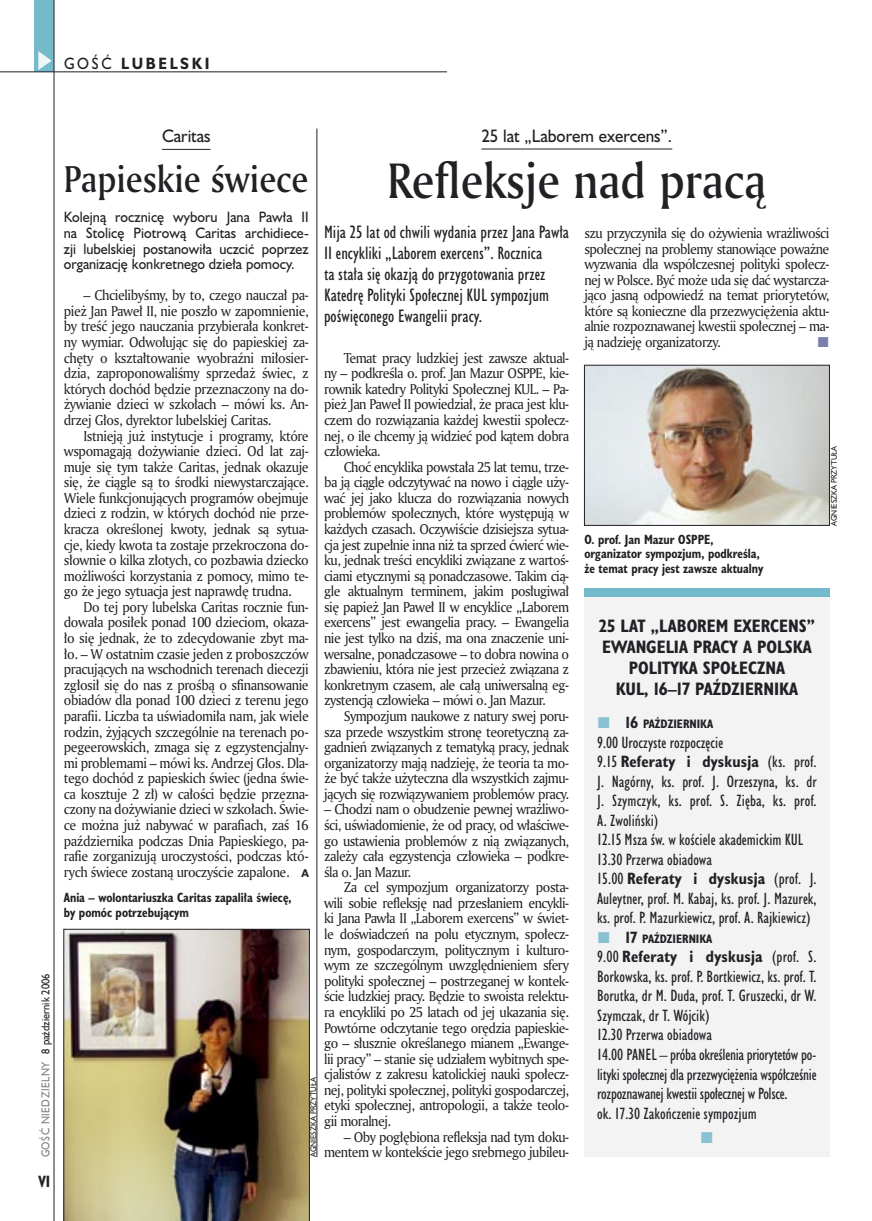
<style>
.page{position:relative;width:872px;height:1221px;background:#fff}
.page>*{position:absolute;margin:0;border:0;box-sizing:border-box;transform-origin:0 0}
._05a_tytyl_AmMd_32_pt{font:48px "Amerigo Md PL";color:#212125;scale:.9 1}
._05-9_tytyl_AmMd_24_pt{font:36px "Amerigo Md PL";color:#212125;scale:.9 1}
._06-4_lead_lokal_HuCn_11_pt{font:16.5px/21px "Humanst 521 Cn PL";color:#212125}
._04-2_tytul_ramki{font:700 16.5px/21px "Humanst 521 Cn PL";color:#212125;text-align:center}
._04-3_nadtytul_lokal{font:16.5px "Humanst 521 PL";color:#212125;scale:.94 1}
._03-2_body_do_ramki{font:15px/19.5px "Humanst 521 Cn PL";color:#212125;text-align:justify}
._15a_temat_lewo{font:700 15px "Humanst 521 PL";letter-spacing:.2em;color:#212125;scale:.9 1}
._16_pagina_lewa{font:700 15px "Humanst 521 Cn PL";color:#212125;scale:.94 1}
._01_body_tekst{font:13.8px/15.6px "Amerigo PL";letter-spacing:-.04em;color:#212125;text-align:justify;scale:.94 1}
._06-5_lead_lokal_maly_Hu_9_pt{font:13.8px/15.6px "Humanst 521 PL";color:#212125;text-align:justify;scale:.94 1}
._09_podpis_zdjecia_HuCnB{font:700 12.3px/14.4px "Humanst 521 Cn PL";color:#212125;scale:.94 1}
._03-2_body_do_ramki-2{font:700 11.25px "Humanst 521 Cn PL";color:#212125}
._18_data_lewa{font:10.5px "Humanst 521 PL";color:#212125;scale:.9 1}
._18a_data_lewa_GOSC{font:10.5px "Humanst 521 PL";letter-spacing:.05em;color:#7f7f83;scale:.9 1}
._09a_autor_zdjecia_Hu_5_pt{font:7.5px "Humanst 521 PL";color:#212125;scale:.94 1}
.s1{font-weight:400}
.s2{font-family:"Humanst 521 PL";font-weight:700;font-size:10.35px}
.s3{font-size:15px}
.s4{font-weight:700}
</style>
<div class="page">
<div style="left:35px;top:0;width:19px;height:72px;background:#75baca"></div>
<svg style="left:38px;top:51px;width:14px;height:19px"></svg>
<hr style="left:54px;top:0;width:1px;height:1220px;background:#212125">
<hr style="left:0;top:72px;width:447px;height:1px;background:#212125">
<hr style="left:162px;top:149px;width:48px;height:1px;background:#212125">
<hr style="left:481px;top:149px;width:191px;height:1px;background:#212125">
<div style="left:584px;top:596px;width:245px;height:560px;background:#f3f3f4"></div>
<div style="left:584px;top:587px;width:245px;height:9px;background:#75baca"></div>
<img style="left:586px;top:367px;width:241px;height:156px">
<div style="left:584px;top:365px;width:245px;height:160px;border:1px solid #212125"></div>
<img style="left:64px;top:929px;width:246px;height:291px">
<hr style="left:317px;top:129px;width:1px;height:1027px;background:#212125">
<p class="_15a_temat_lewo" style="left:64px;top:53px;width:163px"><span class="s1">GOŚĆ</span> LUBELSKI</p>
<p class="_18_data_lewa" style="left:38px;top:1053px;width:90px;rotate:-90deg">8 październik 2006</p>
<p class="_18a_data_lewa_GOSC" style="left:38px;top:1157px;width:108px;rotate:-90deg">GOŚĆ NIEDZIELNY</p>
<p class="_16_pagina_lewa" style="left:38px;top:1170px;width:14px">VI</p>
<p class="_04-3_nadtytul_lokal" style="left:162px;top:125px;width:53px">Caritas</p>
<p class="_05-9_tytyl_AmMd_24_pt" style="left:64px;top:154px;width:273px">Papieskie świece</p>
<p class="_04-3_nadtytul_lokal" style="left:481px;top:124px;width:205px">25 lat „Laborem exercens”.</p>
<p class="_05a_tytyl_AmMd_32_pt" style="left:387px;top:148px;width:422px">Refleksje nad pracą</p>
<p class="_06-5_lead_lokal_maly_Hu_9_pt" style="left:64px;top:209px;width:262px">Kolejną rocznicę wyboru Jana Pawła II na Stolicę Piotrową Caritas archidiece&shy;zji lubelskiej postanowiła uczcić poprzez organizację konkretnego dzieła pomocy.</p>
<p class="_01_body_tekst" style="left:64px;top:287px;width:262px;text-indent:20px">– Chcielibyśmy, by to, czego nauczał pa&shy;pież Jan Paweł II, nie poszło w zapomnienie, by treść jego nauczania przybierała konkret&shy;ny wymiar. Odwołując się do papieskiej za&shy;chęty o kształtowanie wyobraźni miłosier&shy;dzia, zaproponowaliśmy sprzedaż świec, z których dochód będzie przeznaczony na do&shy;żywianie dzieci w szkołach – mówi ks. An&shy;drzej Głos, dyrektor lubelskiej Caritas.</p>
<p class="_01_body_tekst" style="left:64px;top:427px;width:262px;text-indent:20px">Istnieją już instytucje i programy, które wspomagają dożywianie dzieci. Od lat zaj&shy;muje się tym także Caritas, jednak okazuje się, że ciągle są to środki niewystarczające.<br>Wiele funkcjonujących programów obejmuje dzieci z rodzin, w których dochód nie prze&shy;kracza określonej kwoty, jednak są sytua&shy;cje, kiedy kwota ta zostaje przekroczona do&shy;słownie o kilka złotych, co pozbawia dziecko możliwości korzystania z pomocy, mimo te&shy;go że jego sytuacja jest naprawdę trudna.</p>
<p class="_01_body_tekst" style="left:64px;top:598px;width:262px;text-indent:20px">Do tej pory lubelska Caritas rocznie fun&shy;dowała posiłek ponad 100 dzieciom, okaza&shy;ło się jednak, że to zdecydowanie zbyt ma&shy;ło. – W ostatnim czasie jeden z proboszczów pracujących na wschodnich terenach diecezji zgłosił się do nas z prośbą o sfinansowanie obiadów dla ponad 100 dzieci z terenu jego parafii. Liczba ta uświadomiła nam, jak wiele rodzin, żyjących szczególnie na terenach po&shy;pegeerowskich, zmaga się z egzystencjalny&shy;mi problemami – mówi ks. Andrzej Głos. Dla&shy;tego dochód z papieskich świec (jedna świe&shy;ca kosztuje 2 zł) w całości będzie przezna&shy;czony na dożywianie dzieci w szkołach. Świe&shy;ce można już nabywać w parafiach, zaś 16 października podczas Dnia Papieskiego, pa&shy;rafie zorganizują uroczystości, podczas któ&shy;rych świece zostaną uroczyście zapalone. <span class="s2">A</span></p>
<p class="_06-4_lead_lokal_HuCn_11_pt" style="left:324px;top:221px;width:246px">Mija 25 lat od chwili wydania przez Jana Pawła II encykliki „Laborem exercens”. Rocznica<br>ta stała się okazją do przygotowania przez Katedrę Polityki Społecznej KUL sympozjum poświęconego Ewangelii pracy.</p>
<p class="_01_body_tekst" style="left:324px;top:349px;width:262px;text-indent:20px">Temat pracy ludzkiej jest zawsze aktual&shy;ny – podkreśla o. prof. Jan Mazur OSPPE, kie&shy;rownik katedry Polityki Społecznej KUL. – Pa&shy;pież Jan Paweł II powiedział, że praca jest klu&shy;czem do rozwiązania każdej kwestii społecz&shy;nej, o ile chcemy ją widzieć pod kątem dobra człowieka.</p>
<p class="_01_body_tekst" style="left:324px;top:458px;width:262px;text-indent:20px">Choć encyklika powstała 25 lat temu, trze&shy;ba ją ciągle odczytywać na nowo i ciągle uży&shy;wać jej jako klucza do rozwiązania nowych problemów społecznych, które występują w każdych czasach. Oczywiście dzisiejsza sytua&shy;cja jest zupełnie inna niż ta sprzed ćwierć wie&shy;ku, jednak treści encykliki związane z wartoś&shy;ciami etycznymi są ponadczasowe. Takim cią&shy;gle aktualnym terminem, jakim posługiwał się papież Jan Paweł II w encyklice „Laborem exercens” jest ewangelia pracy. – Ewangelia nie jest tylko na dziś, ma ona znaczenie uni&shy;wersalne, ponadczasowe – to dobra nowina o zbawieniu, która nie jest przecież związana z konkretnym czasem, ale całą uniwersalną eg&shy;zystencją człowieka – mówi o. Jan Mazur.</p>
<p class="_01_body_tekst" style="left:324px;top:707px;width:262px;text-indent:20px">Sympozjum naukowe z natury swej poru&shy;sza przede wszystkim stronę teoretyczną za&shy;gadnień związanych z tematyką pracy, jednak organizatorzy mają nadzieję, że teoria ta mo&shy;że być także użyteczna dla wszystkich zajmu&shy;jących się rozwiązywaniem problemów pracy.</p>
<p class="_01_body_tekst" style="left:324px;top:801px;width:262px">– Chodzi nam o obudzenie pewnej wrażliwo&shy;ści, uświadomienie, że od pracy, od właściwe&shy;go ustawienia problemów z nią związanych, zależy cała egzystencja człowieka – podkre&shy;śla o. Jan Mazur.</p>
<p class="_01_body_tekst" style="left:324px;top:879px;width:262px;text-indent:20px">Za cel sympozjum organizatorzy posta&shy;wili sobie refleksję nad przesłaniem encykli&shy;ki Jana Pawła II „Laborem exercens” w świet&shy;le doświadczeń na polu etycznym, społecz&shy;nym, gospodarczym, politycznym i kulturo&shy;wym ze szczególnym uwzględnieniem sfery polityki społecznej – postrzeganej w kontek&shy;ście ludzkiej pracy. Będzie to swoista relektu&shy;ra encykliki po 25 latach od jej ukazania się.<br>Powtórne odczytanie tego orędzia papieskie&shy;go – słusznie określanego mianem „Ewange&shy;lii pracy” – stanie się udziałem wybitnych spe&shy;cjalistów z zakresu katolickiej nauki społecz&shy;nej, polityki społecznej, polityki gospodarczej, etyki społecznej, antropologii, a także teolo&shy;gii moralnej.</p>
<p class="_01_body_tekst" style="left:324px;top:1128px;width:262px;text-align:right">– Oby pogłębiona refleksja nad tym doku&shy;mentem w kontekście jego srebrnego jubileu-</p>
<p class="_09_podpis_zdjecia_HuCnB" style="left:64px;top:890px;width:244px">Ania – wolontariuszka Caritas zapaliła świecę, by pomóc potrzebującym</p>
<p class="_09a_autor_zdjecia_Hu_5_pt" style="left:308px;top:1156px;width:87px;rotate:-90deg">AGNIESZKA PRZYTUŁA</p>
<p class="_01_body_tekst" style="left:584px;top:225px;width:262px">szu przyczyniła się do ożywienia wrażliwości społecznej na problemy stanowiące poważne wyzwania dla współczesnej polityki społecz&shy;nej w Polsce. Być może uda się dać wystarcza&shy;jąco jasną odpowiedź na temat priorytetów, które są konieczne dla przezwyciężenia aktu&shy;alnie rozpoznawanej kwestii społecznej – ma&shy;ją nadzieję organizatorzy.</p>
<p class="_09_podpis_zdjecia_HuCnB" style="left:584px;top:531px;width:192px">O. prof. Jan Mazur OSPPE, organizator sympozjum, podkreśla, że temat pracy jest zawsze aktualny</p>
<p class="_09a_autor_zdjecia_Hu_5_pt" style="left:829px;top:526px;width:87px;rotate:-90deg">AGNIESZKA PRZYTUŁA</p>
<p class="_04-2_tytul_ramki" style="left:599px;top:615px;width:217px">25 LAT „LABOREM EXERCENS”<br>EWANGELIA PRACY A POLSKA<br>POLITYKA SPOŁECZNA<br>KUL, 16–17 PAŹDZIERNIKA</p>
<p class="_03-2_body_do_ramki-2" style="left:625px;top:716px;width:89px"><span class="s3">16</span> PAŹDZIERNIKA</p>
<p class="_03-2_body_do_ramki" style="left:597px;top:732px;width:128px">9.00 Uroczyste rozpoczęcie</p>
<p class="_03-2_body_do_ramki" style="left:597px;top:752px;width:221px">9.15 <span class="s4">Referaty i dyskusja</span> (ks. prof.<br>J. Nagórny, ks. prof. J. Orzeszyna, ks. dr J. Szymczyk, ks. prof. S. Zięba, ks. prof.<br>A. Zwoliński)</p>
<p class="_03-2_body_do_ramki" style="left:597px;top:830px;width:208px">12.15 Msza św. w kościele akademickim KUL</p>
<p class="_03-2_body_do_ramki" style="left:597px;top:849px;width:116px">13.30 Przerwa obiadowa</p>
<p class="_03-2_body_do_ramki" style="left:597px;top:869px;width:221px">15.00 <span class="s4">Referaty i dyskusja</span> (prof. J.<br>Auleytner, prof. M. Kabaj, ks. prof. J. Mazurek, ks. prof. P. Mazurkiewicz, prof. A. Rajkiewicz)</p>
<p class="_03-2_body_do_ramki-2" style="left:625px;top:931px;width:88px"><span class="s3">17</span> PAŹDZIERNIKA</p>
<p class="_03-2_body_do_ramki" style="left:597px;top:947px;width:221px">9.00 <span class="s4">Referaty i dyskusja</span> (prof. S.<br>Borkowska, ks. prof. P. Bortkiewicz, ks. prof. T.<br>Borutka, dr M. Duda, prof. T. Gruszecki, dr W.<br>Szymczak, dr T. Wójcik)</p>
<p class="_03-2_body_do_ramki" style="left:597px;top:1025px;width:116px">12.30 Przerwa obiadowa</p>
<p class="_03-2_body_do_ramki" style="left:597px;top:1044px;width:221px">14.00 PANEL – próba określenia priorytetów po&shy;lityki społecznej dla przezwyciężenia współcześnie rozpoznawanej kwestii społecznej w Polsce.</p>
<p class="_03-2_body_do_ramki" style="left:597px;top:1103px;width:161px">ok. 17.30 Zakończenie sympozjum</p>
</div>
